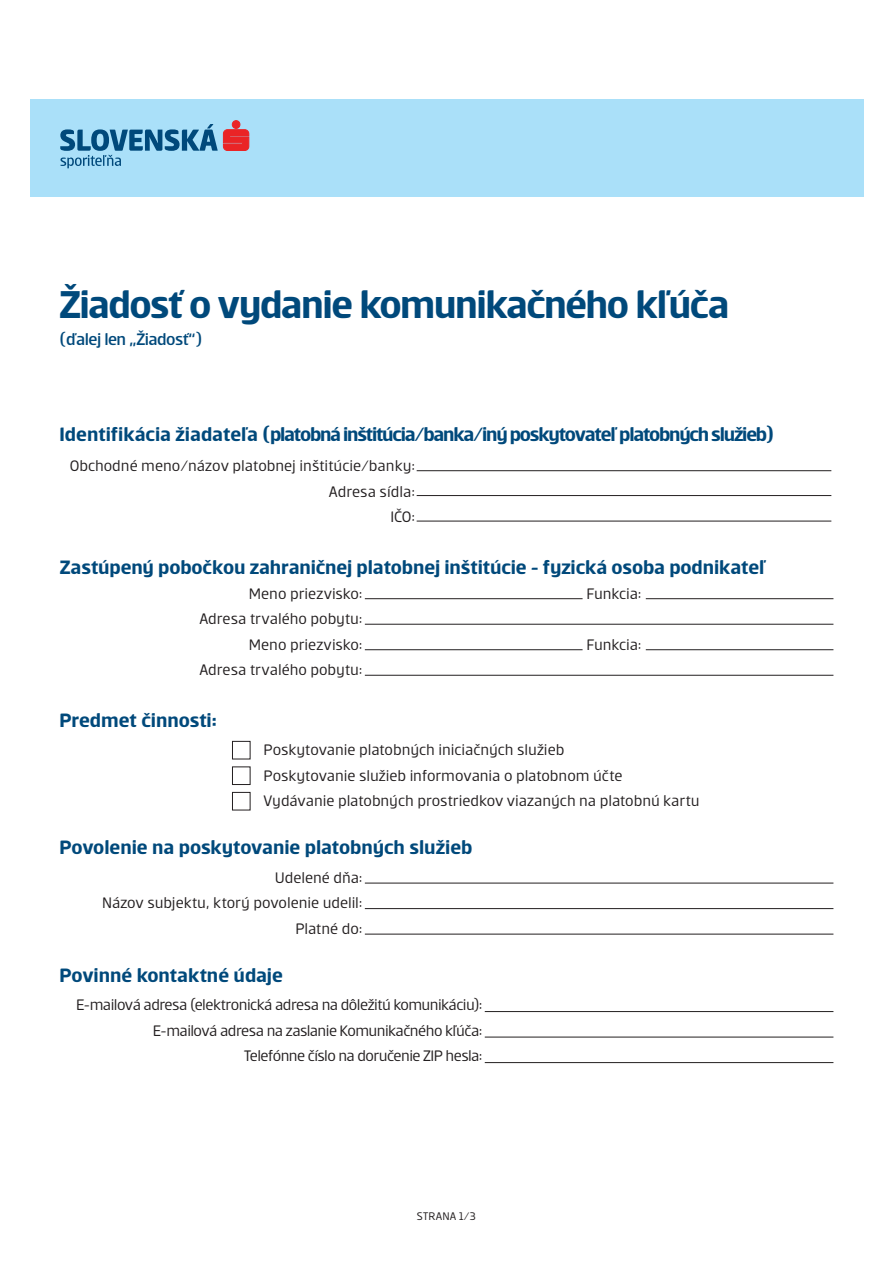
<style>
.page{position:relative;width:893px;height:1263px;background:#fff}
.page>*{position:absolute;margin:0;border:0;box-sizing:border-box;transform-origin:0 0}
.t1{font:700 42px "Erste";letter-spacing:-.035em;color:#00497b}
.t2{font:700 21px "Erste";letter-spacing:-.005em;color:#00497b}
.t3{font:700 21px "Erste";letter-spacing:-.06em;color:#00497b}
.t4{font:500 18px "Erste";letter-spacing:-.03em;color:#00497b}
.t5{font:16.5px/25.5px "Erste";letter-spacing:-.005em;color:#231f20;text-align:right}
.t6{font:16.5px/25.5px "Erste";letter-spacing:-.03em;color:#231f20;text-align:right}
.t7{font:12px "Erste";letter-spacing:.02em;color:#231f20}
</style>
<div class="page">
<hr style="left:417px;top:470px;width:414px;height:1px;background:#231f20">
<hr style="left:365px;top:598px;width:218px;height:1px;background:#231f20">
<hr style="left:646px;top:598px;width:187px;height:1px;background:#231f20">
<hr style="left:365px;top:649px;width:218px;height:1px;background:#231f20">
<hr style="left:646px;top:649px;width:187px;height:1px;background:#231f20">
<hr style="left:365px;top:883px;width:468px;height:1px;background:#231f20">
<hr style="left:485px;top:1011px;width:348px;height:1px;background:#231f20">
<hr style="left:365px;top:908px;width:468px;height:1px;background:#231f20">
<hr style="left:485px;top:1037px;width:348px;height:1px;background:#231f20">
<hr style="left:365px;top:934px;width:468px;height:1px;background:#231f20">
<hr style="left:485px;top:1062px;width:348px;height:1px;background:#231f20">
<hr style="left:365px;top:675px;width:468px;height:1px;background:#231f20">
<hr style="left:365px;top:624px;width:468px;height:1px;background:#231f20">
<hr style="left:417px;top:495px;width:414px;height:1px;background:#231f20">
<hr style="left:417px;top:521px;width:414px;height:1px;background:#231f20">
<div style="left:232px;top:741px;width:18px;height:18px;border:1px solid #231f20"></div>
<div style="left:232px;top:766px;width:18px;height:19px;border:1px solid #231f20"></div>
<div style="left:232px;top:792px;width:18px;height:18px;border:1px solid #231f20"></div>
<div style="left:30px;top:99px;width:833px;height:97px;background:#aae0f9"></div>
<svg style="left:60px;top:120px;width:190px;height:48px"></svg>
<h1 class="t1" style="left:60px;top:283px;width:672px">Žiadosť o vydanie komunikačného kľúča</h1>
<p class="t4" style="left:60px;top:330px;width:144px">(ďalej len „Žiadosť“)</p>
<p class="t3" style="left:60px;top:424px;width:716px">Identifikácia žiadateľa (platobná inštitúcia/banka/iný poskytovateľ platobných služieb)</p>
<p class="t5" style="left:70px;top:453px;width:347px">Obchodné meno/názov platobnej inštitúcie/banky:<br>Adresa sídla:<br>IČO:</p>
<p class="t2" style="left:60px;top:557px;width:708px">Zastúpený pobočkou zahraničnej platobnej inštitúcie - fyzická osoba podnikateľ</p>
<p class="t5" style="left:249px;top:580px;width:115px">Meno priezvisko:</p>
<p class="t5" style="left:587px;top:580px;width:56px">Funkcia:</p>
<p class="t5" style="left:199px;top:606px;width:165px">Adresa trvalého pobytu:<br>Meno priezvisko:</p>
<p class="t5" style="left:587px;top:631px;width:56px">Funkcia:</p>
<p class="t5" style="left:199px;top:657px;width:165px">Adresa trvalého pobytu:</p>
<p class="t2" style="left:60px;top:709px;width:159px">Predmet činnosti:</p>
<p class="t5" style="left:264px;top:737px;width:438px;text-align:left">Poskytovanie platobných iniciačných služieb<br>Poskytovanie služieb informovania o platobnom účte<br>Vydávanie platobných prostriedkov viazaných na platobnú kartu</p>
<p class="t2" style="left:60px;top:837px;width:414px">Povolenie na poskytovanie platobných služieb</p>
<p class="t5" style="left:102px;top:864px;width:262px">Udelené dňa:<br>Názov subjektu, ktorý povolenie udelil:<br>Platné do:</p>
<p class="t2" style="left:60px;top:964px;width:225px">Povinné kontaktné údaje</p>
<p class="t6" style="left:76px;top:992px;width:408px">E-mailová adresa (elektronická adresa na dôležitú komunikáciu):<br>E-mailová adresa na zaslanie Komunikačného kľúča:<br>Telefónne číslo na doručenie ZIP hesla:</p>
<p class="t7" style="left:417px;top:1210px;width:60px">STRANA 1/3</p>
</div>
